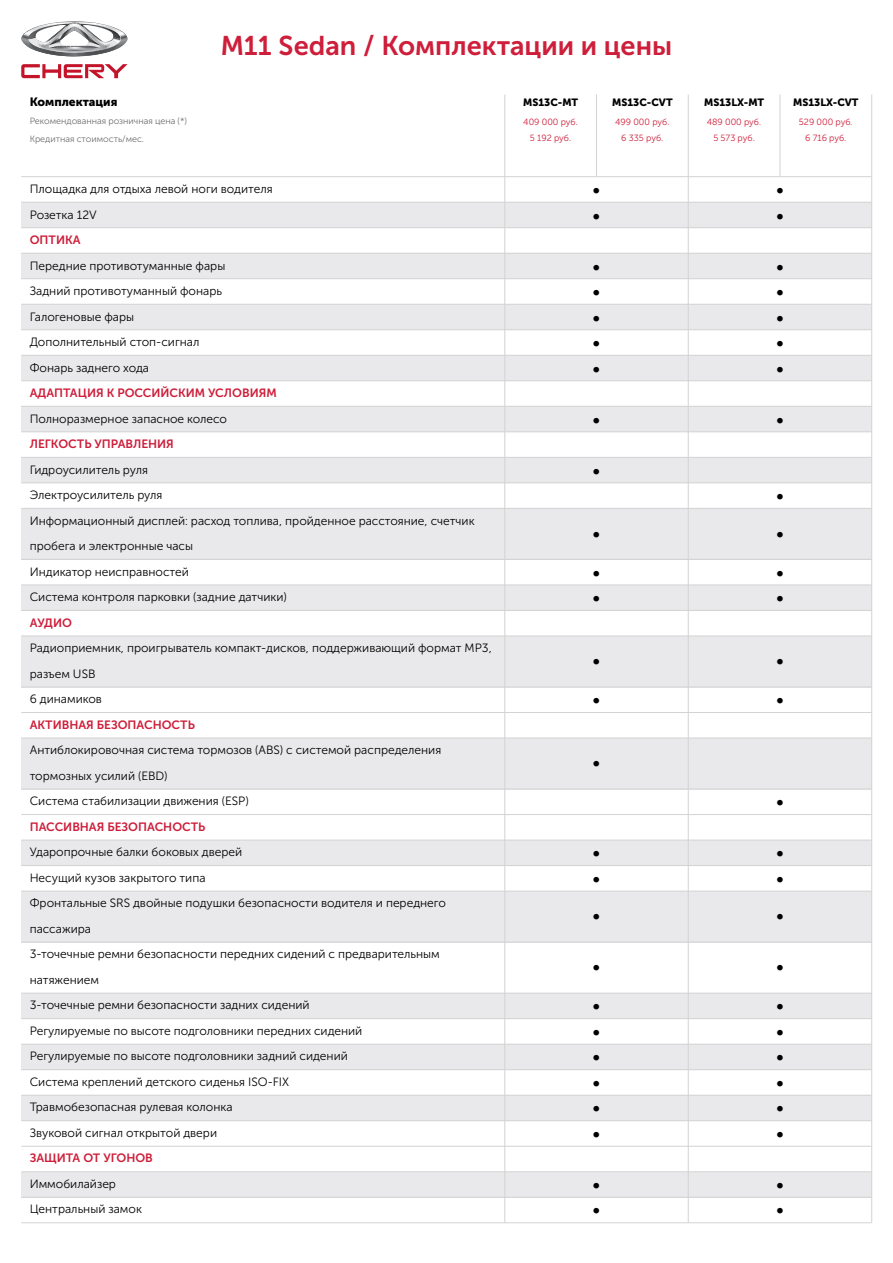
<style>
.page{position:relative;width:893px;height:1263px;background:#fff}
.page>*{position:absolute;margin:0;border:0;box-sizing:border-box;transform-origin:0 0}
.t1{font:27px "Museo Sans Cyrl 700";color:#ce1e3a}
.t2{font:15px/25.5px "Museo Sans Cyrl 900";color:#000}
.t3{font:12px/25.5px "Museo Sans Cyrl 300";color:#000}
.t4{font:12px "Museo Sans Cyrl 700";color:#ce1e3a}
.t5{font:12px "Museo Sans Cyrl 900";color:#000}
.t6{font:10.5px "Museo Sans Cyrl 900";color:#000}
.t7{font:9px/16.8px "Museo Sans Cyrl 300";color:#ce1e3a;text-align:center}
.t8{font:9px/18px "Museo Sans Cyrl 300";color:#6d6e71}
</style>
<div class="page">
<div style="left:21px;top:304px;width:851px;height:26px;background:#e9e9eb"></div>
<div style="left:21px;top:355px;width:851px;height:26px;background:#e9e9eb"></div>
<div style="left:21px;top:406px;width:851px;height:26px;background:#e9e9eb"></div>
<div style="left:21px;top:457px;width:851px;height:26px;background:#e9e9eb"></div>
<div style="left:21px;top:585px;width:851px;height:25px;background:#e9e9eb"></div>
<div style="left:21px;top:636px;width:851px;height:51px;background:#e9e9eb"></div>
<div style="left:21px;top:508px;width:851px;height:51px;background:#e9e9eb"></div>
<div style="left:21px;top:738px;width:851px;height:51px;background:#e9e9eb"></div>
<div style="left:21px;top:840px;width:851px;height:25px;background:#e9e9eb"></div>
<div style="left:21px;top:891px;width:851px;height:51px;background:#e9e9eb"></div>
<div style="left:21px;top:993px;width:851px;height:26px;background:#e9e9eb"></div>
<div style="left:21px;top:1044px;width:851px;height:26px;background:#e9e9eb"></div>
<div style="left:21px;top:1095px;width:851px;height:26px;background:#e9e9eb"></div>
<div style="left:21px;top:1172px;width:851px;height:25px;background:#e9e9eb"></div>
<div style="left:21px;top:202px;width:851px;height:26px;background:#e9e9eb"></div>
<div style="left:21px;top:253px;width:851px;height:26px;background:#e9e9eb"></div>
<svg style="left:21px;top:64px;width:107px;height:14px"></svg>
<svg style="left:21px;top:21px;width:107px;height:36px"></svg>
<hr style="left:21px;top:176px;width:850px;height:1px;background:#d3d3d3">
<hr style="left:21px;top:202px;width:850px;height:1px;background:#d3d3d3">
<hr style="left:21px;top:227px;width:850px;height:1px;background:#d3d3d3">
<hr style="left:21px;top:253px;width:850px;height:1px;background:#d3d3d3">
<hr style="left:21px;top:278px;width:850px;height:1px;background:#d3d3d3">
<hr style="left:21px;top:304px;width:850px;height:1px;background:#d3d3d3">
<hr style="left:21px;top:329px;width:850px;height:1px;background:#d3d3d3">
<hr style="left:21px;top:355px;width:850px;height:1px;background:#d3d3d3">
<hr style="left:21px;top:380px;width:850px;height:1px;background:#d3d3d3">
<hr style="left:21px;top:406px;width:850px;height:1px;background:#d3d3d3">
<hr style="left:21px;top:431px;width:850px;height:1px;background:#d3d3d3">
<hr style="left:21px;top:457px;width:850px;height:1px;background:#d3d3d3">
<hr style="left:21px;top:482px;width:850px;height:1px;background:#d3d3d3">
<hr style="left:21px;top:508px;width:850px;height:1px;background:#d3d3d3">
<hr style="left:21px;top:610px;width:850px;height:1px;background:#d3d3d3">
<hr style="left:21px;top:635px;width:850px;height:1px;background:#d3d3d3">
<hr style="left:21px;top:687px;width:850px;height:1px;background:#d3d3d3">
<hr style="left:21px;top:712px;width:850px;height:1px;background:#d3d3d3">
<hr style="left:21px;top:738px;width:850px;height:1px;background:#d3d3d3">
<hr style="left:21px;top:789px;width:850px;height:1px;background:#d3d3d3">
<hr style="left:21px;top:814px;width:850px;height:1px;background:#d3d3d3">
<hr style="left:21px;top:840px;width:850px;height:1px;background:#d3d3d3">
<hr style="left:21px;top:865px;width:850px;height:1px;background:#d3d3d3">
<hr style="left:21px;top:891px;width:850px;height:1px;background:#d3d3d3">
<hr style="left:21px;top:942px;width:850px;height:1px;background:#d3d3d3">
<hr style="left:21px;top:993px;width:850px;height:1px;background:#d3d3d3">
<hr style="left:21px;top:1018px;width:850px;height:1px;background:#d3d3d3">
<hr style="left:21px;top:1044px;width:850px;height:1px;background:#d3d3d3">
<hr style="left:21px;top:1069px;width:850px;height:1px;background:#d3d3d3">
<hr style="left:21px;top:1095px;width:850px;height:1px;background:#d3d3d3">
<hr style="left:21px;top:1120px;width:850px;height:1px;background:#d3d3d3">
<hr style="left:21px;top:1146px;width:850px;height:1px;background:#d3d3d3">
<hr style="left:21px;top:1171px;width:850px;height:1px;background:#d3d3d3">
<hr style="left:21px;top:1197px;width:850px;height:1px;background:#d3d3d3">
<hr style="left:21px;top:1222px;width:850px;height:1px;background:#d3d3d3">
<hr style="left:21px;top:559px;width:850px;height:1px;background:#d3d3d3">
<hr style="left:21px;top:584px;width:850px;height:1px;background:#d3d3d3">
<hr style="left:504px;top:95px;width:1px;height:1128px;background:#d3d3d3">
<hr style="left:596px;top:95px;width:1px;height:82px;background:#d3d3d3">
<hr style="left:780px;top:95px;width:1px;height:82px;background:#d3d3d3">
<hr style="left:688px;top:95px;width:1px;height:1128px;background:#d3d3d3">
<hr style="left:871px;top:94px;width:1px;height:1129px;background:#d3d3d3">
<p class="t5" style="left:30px;top:95px;width:89px">Комплектация</p>
<p class="t8" style="left:30px;top:112px;width:159px">Рекомендованная розничная цена (*)<br>Кредитная стоимость/мес.</p>
<h1 class="t1" style="left:221px;top:30px;width:453px">M11 Sedan / Комплектации и цены</h1>
<p class="t6" style="left:523px;top:97px;width:56px">MS13C-MT</p>
<p class="t7" style="left:523px;top:113px;width:56px">409 000 руб.<br>5 192 руб.</p>
<p class="t6" style="left:612px;top:97px;width:62px">MS13C-CVT</p>
<p class="t7" style="left:615px;top:113px;width:56px">499 000 руб.<br>6 335 руб.</p>
<p class="t3" style="left:30px;top:177px;width:244px">Площадка для отдыха левой ноги водителя<br>Розетка 12V</p>
<p class="t4" style="left:30px;top:233px;width:52px">ОПТИКА</p>
<p class="t3" style="left:30px;top:253px;width:197px">Передние противотуманные фары<br>Задний противотуманный фонарь<br>Галогеновые фары<br>Дополнительный стоп-сигнал<br>Фонарь заднего хода</p>
<p class="t4" style="left:30px;top:386px;width:248px">АДАПТАЦИЯ К РОССИЙСКИМ УСЛОВИЯМ</p>
<p class="t3" style="left:30px;top:406px;width:199px">Полноразмерное запасное колесо</p>
<p class="t4" style="left:30px;top:437px;width:146px">ЛЕГКОСТЬ УПРАВЛЕНИЯ</p>
<p class="t3" style="left:30px;top:457px;width:446px">Гидроусилитель руля<br>Электроусилитель руля<br>Информационный дисплей: расход топлива, пройденное расстояние, счетчик пробега и электронные часы<br>Индикатор неисправностей<br>Система контроля парковки (задние датчики)</p>
<p class="t4" style="left:30px;top:616px;width:44px">АУДИО</p>
<p class="t3" style="left:30px;top:636px;width:464px">Радиоприемник, проигрыватель компакт-дисков, поддерживающий формат MP3, разъем USB<br>6 динамиков</p>
<p class="t4" style="left:30px;top:718px;width:167px">АКТИВНАЯ БЕЗОПАСНОСТЬ</p>
<p class="t3" style="left:30px;top:738px;width:413px">Антиблокировочная система тормозов (ABS) с системой распределения тормозных усилий (EBD)<br>Система стабилизации движения (ESP)</p>
<p class="t4" style="left:30px;top:820px;width:177px">ПАССИВНАЯ БЕЗОПАСНОСТЬ</p>
<p class="t3" style="left:30px;top:840px;width:418px">Ударопрочные балки боковых дверей<br>Несущий кузов закрытого типа<br>Фронтальные SRS двойные подушки безопасности водителя и переднего пассажира<br>3-точечные ремни безопасности передних сидений с предварительным натяжением<br>3-точечные ремни безопасности задних сидений<br>Регулируемые по высоте подголовники передних сидений Регулируемые по высоте подголовники задний сидений<br>Система креплений детского сиденья ISO-FIX<br>Травмобезопасная рулевая колонка<br>Звуковой сигнал открытой двери</p>
<p class="t4" style="left:30px;top:1151px;width:125px">ЗАЩИТА ОТ УГОНОВ</p>
<p class="t3" style="left:30px;top:1171px;width:114px">Иммобилайзер<br>Центральный замок</p>
<p class="t2" style="left:593px;top:177px;width:9px">• •</p>
<p class="t2" style="left:593px;top:254px;width:9px;text-align:justify">• • • • •</p>
<p class="t2" style="left:593px;top:407px;width:9px">•</p>
<p class="t2" style="left:593px;top:458px;width:9px">•</p>
<p class="t2" style="left:593px;top:521px;width:9px">•</p>
<p class="t2" style="left:593px;top:560px;width:9px">• •</p>
<p class="t2" style="left:593px;top:648px;width:9px">•</p>
<p class="t2" style="left:593px;top:687px;width:9px">•</p>
<p class="t2" style="left:593px;top:750px;width:9px">•</p>
<p class="t2" style="left:593px;top:840px;width:9px">• •</p>
<p class="t2" style="left:593px;top:903px;width:9px">•</p>
<p class="t2" style="left:593px;top:954px;width:9px">•</p>
<p class="t2" style="left:593px;top:993px;width:9px;text-align:justify">• • • • • •</p>
<p class="t2" style="left:593px;top:1172px;width:9px">• •</p>
<p class="t6" style="left:704px;top:97px;width:61px">MS13LX-MT</p>
<p class="t7" style="left:707px;top:113px;width:56px">489 000 руб.<br>5 573 руб.</p>
<p class="t6" style="left:793px;top:97px;width:67px">MS13LX-CVT</p>
<p class="t7" style="left:799px;top:113px;width:55px">529 000 руб.<br>6 716 руб.</p>
<p class="t2" style="left:776px;top:177px;width:9px">• •</p>
<p class="t2" style="left:776px;top:254px;width:9px;text-align:justify">• • • • •</p>
<p class="t2" style="left:776px;top:407px;width:9px">•</p>
<p class="t2" style="left:776px;top:483px;width:9px">•</p>
<p class="t2" style="left:776px;top:521px;width:9px">•</p>
<p class="t2" style="left:776px;top:560px;width:9px">• •</p>
<p class="t2" style="left:776px;top:648px;width:9px">•</p>
<p class="t2" style="left:776px;top:687px;width:9px">•</p>
<p class="t2" style="left:776px;top:789px;width:9px">•</p>
<p class="t2" style="left:776px;top:840px;width:9px">• •</p>
<p class="t2" style="left:776px;top:903px;width:9px">•</p>
<p class="t2" style="left:776px;top:954px;width:9px">•</p>
<p class="t2" style="left:776px;top:993px;width:9px;text-align:justify">• • • • • •</p>
<p class="t2" style="left:776px;top:1172px;width:9px">• •</p>
</div>
